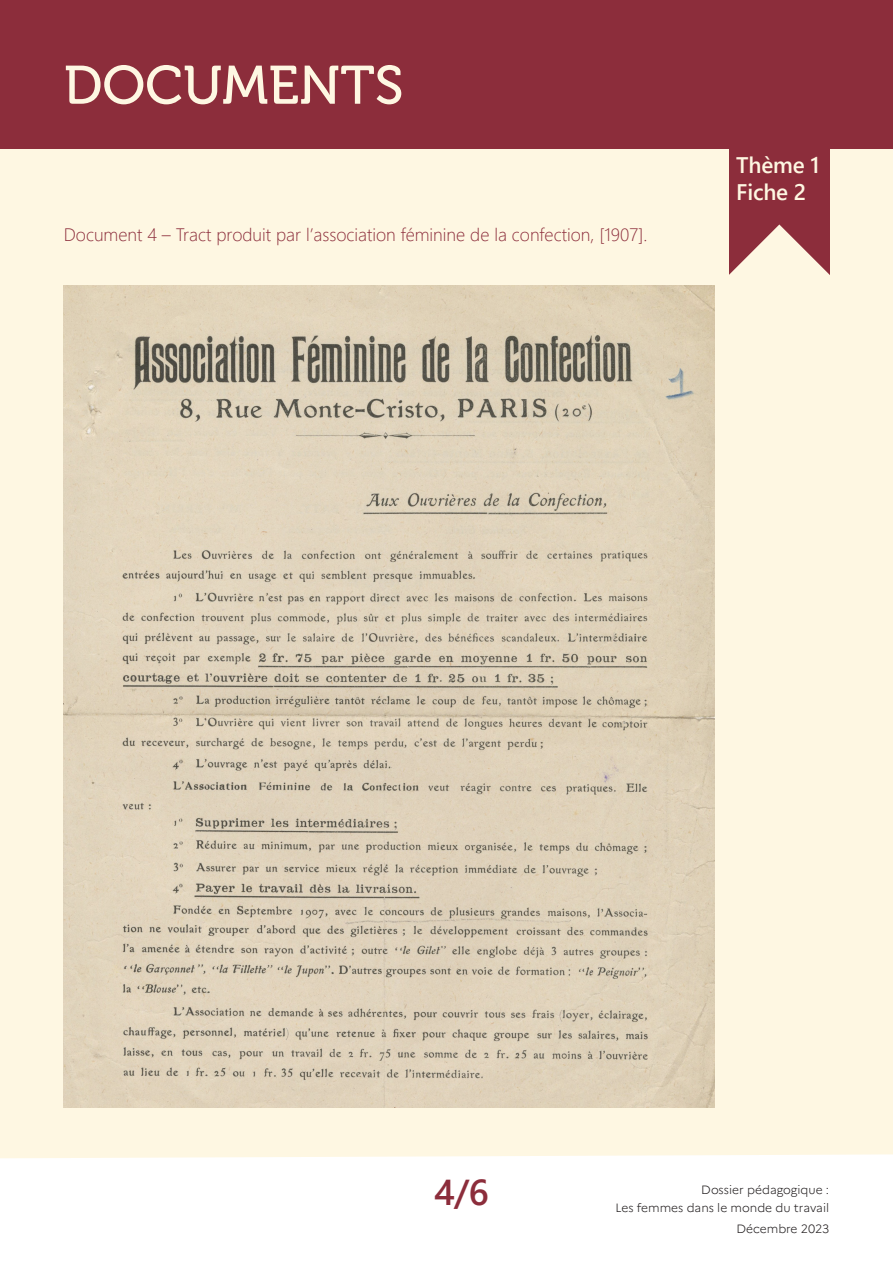
<style>
.page{position:relative;width:893px;height:1263px;background:#fff}
.page>*{position:absolute;margin:0;border:0;box-sizing:border-box;transform-origin:0 0}
.t1{font:54px "Museo 500";color:#fef7e2}
.t2{font:700 45px "Yu Gothic UI";letter-spacing:-.01em;color:#fff}
.t3{font:700 36px "Yu Gothic UI";color:#8c2d3b}
.t4{font:700 22.5px/27px "Yu Gothic UI";letter-spacing:-.01em;color:#fef7e2}
.t5{font:300 18px "Yu Gothic UI";color:#8c2d3b}
.t6{font:300 12px/18px "Marianne";color:#231f20;text-align:right}
</style>
<div class="page">
<div style="left:0;top:149px;width:893px;height:1009px;background:#fef7e2"></div>
<div style="left:0;top:0;width:893px;height:149px;background:#8c2d3b"></div>
<div style="left:729px;top:147px;width:100px;height:129px;background:#8c2d3b"></div>
<svg style="left:723px;top:224px;width:112px;height:112px"></svg>
<img style="left:64px;top:285px;width:650px;height:823px">
<h1 class="t1" style="left:64px;top:56px;width:341px">DOCUMENTS</h1>
<h2 class="t2" style="left:64px;top:75px;width:310px">Fiche questions</h2>
<p class="t5" style="left:64px;top:217px;width:585px">Document 4 – Tract produit par l’association féminine de la confection, [1907].</p>
<p class="t4" style="left:736px;top:152px;width:85px">Thème 1<br>Fiche 2</p>
<h3 class="t3" style="left:434px;top:1171px;width:56px">4/6</h3>
<p class="t6" style="left:615px;top:1179px;width:215px">Dossier pédagogique :<br>Les femmes dans le monde du travail</p>
<p class="t6" style="left:736px;top:1219px;width:94px">Décembre 2023</p>
</div>
